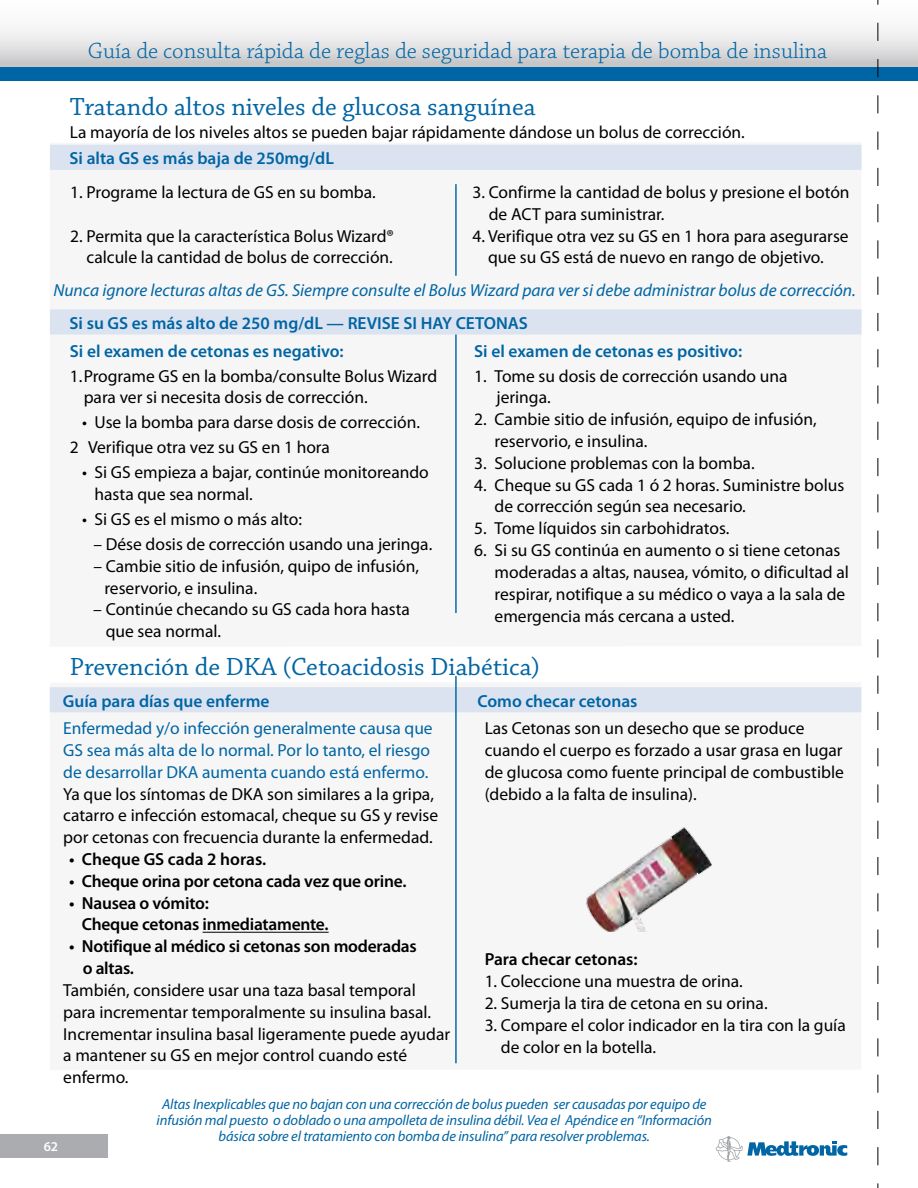
<style>
.page{position:relative;width:918px;height:1188px;background:#fff}
.page>*{position:absolute;margin:0;border:0;box-sizing:border-box;transform-origin:0 0}
.t1{font:26.25px "Chaparral Pro";color:#0065a4}
.t2{font:300 23.25px "Chaparral Pro";color:#0065a4}
.t3{font:17.4px/21.8px "Myriad Pro";color:#000}
.t4{font:600 17.4px "Myriad Pro";color:#0065a4}
.t5{font:600 17.4px/21.8px "Myriad Pro";letter-spacing:-.015em;color:#000}
.t6{font:17.4px/21.8px "Myriad Pro";color:#0065a4}
.t7{font:italic 17.4px "Myriad Pro";color:#0065a4}
.t8{font:italic 14.55px/16px "Myriad Pro";letter-spacing:-.01em;color:#0065a4;text-align:center}
.t9{font:600 13.5px "Myriad Pro";color:#fff}
</style>
<div class="page">
<div style="left:0;top:0;width:918px;height:68px;background:linear-gradient(to bottom,#fff,#cdccce)"></div>
<div style="left:0;top:68px;width:918px;height:13px;background:#0065a4"></div>
<svg style="left:716px;top:1136px;width:131px;height:26px"></svg>
<div style="left:50px;top:682px;width:811px;height:388px;background:#f6f6f6"></div>
<hr style="left:455px;top:318px;width:2px;height:295px;background:#0065a4">
<div style="left:50px;top:309px;width:812px;height:26px;background:#dce3f0"></div>
<div style="left:50px;top:145px;width:812px;height:25px;background:#dce3f0"></div>
<img style="left:586px;top:827px;width:126px;height:105px">
<hr style="left:203px;top:932px;width:126px;height:1px;background:#000">
<div style="left:50px;top:687px;width:811px;height:25px;background:#dce3f0"></div>
<hr style="left:455px;top:676px;width:2px;height:387px;background:#0065a4">
<hr style="left:455px;top:184px;width:2px;height:92px;background:#0065a4">
<div style="left:0;top:1134px;width:108px;height:24px;background:#aaacaf"></div>
<svg style="left:878px;top:0;width:1px;height:1188px"></svg>
<h2 class="t2" style="left:88px;top:38px;width:741px">Guía de consulta rápida de reglas de seguridad para terapia de bomba de insulina</h2>
<h1 class="t1" style="left:70px;top:92px;width:467px">Tratando altos niveles de glucosa sanguínea</h1>
<p class="t3" style="left:70px;top:122px;width:675px">La mayoría de los niveles altos se pueden bajar rápidamente dándose un bolus de corrección.</p>
<p class="t4" style="left:70px;top:147px;width:266px">Si alta GS es más baja de 250mg/dL</p>
<p class="t3" style="left:70px;top:182px;width:306px">1. Programe la lectura de GS en su bomba.</p>
<p class="t3" style="left:70px;top:225px;width:325px;text-align:right">2. Permita que la característica Bolus Wizard® calcule la cantidad de bolus de corrección.</p>
<p class="t3" style="left:489px;top:182px;width:362px;text-indent:-16px">3. Confirme la cantidad de bolus y presione el botón de ACT para suministrar.</p>
<p class="t3" style="left:488px;top:225px;width:362px;text-indent:-16px">4. Verifique otra vez su GS en 1 hora para asegurarse que su GS está de nuevo en rango de objetivo.</p>
<p class="t7" style="left:53px;top:279px;width:804px">Nunca ignore lecturas altas de GS. Siempre consulte el Bolus Wizard para ver si debe administrar bolus de corrección.</p>
<p class="t4" style="left:70px;top:312px;width:460px">Si su GS es más alto de 250 mg/dL — REVISE SI HAY CETONAS</p>
<p class="t4" style="left:70px;top:340px;width:275px">Si el examen de cetonas es negativo:</p>
<p class="t3" style="left:84px;top:365px;width:355px;text-indent:-14px">1. Programe GS en la bomba/consulte Bolus Wizard para ver si necesita dosis de corrección.</p>
<p class="t3" style="left:70px;top:410px;width:350px;line-height:24.9px;text-indent:12px">• Use la bomba para darse dosis de corrección.<br>2 Verifique otra vez su GS en 1 hora</p>
<p class="t3" style="left:95px;top:462px;width:336px;text-indent:-12px">• Si GS empieza a bajar, continúe monitoreando hasta que sea normal.</p>
<p class="t3" style="left:82px;top:509px;width:221px">• Si GS es el mismo o más alto:</p>
<p class="t3" style="left:93px;top:534px;width:339px">– Dése dosis de corrección usando una jeringa.</p>
<p class="t3" style="left:104px;top:555px;width:316px;text-indent:-11px">– Cambie sitio de infusión, quipo de infusión, reservorio, e insulina.</p>
<p class="t3" style="left:106px;top:599px;width:306px;text-indent:-12px">– Continúe checando su GS cada hora hasta que sea normal.</p>
<p class="t4" style="left:474px;top:340px;width:269px">Si el examen de cetonas es positivo:</p>
<p class="t3" style="left:496px;top:365px;width:293px;text-indent:-22px">1. Tome su dosis de corrección usando una jeringa.</p>
<p class="t3" style="left:495px;top:409px;width:324px;text-indent:-20px">2. Cambie sitio de infusión, equipo de infusión, reservorio, e insulina.</p>
<p class="t3" style="left:474px;top:452px;width:280px">3. Solucione problemas con la bomba.</p>
<p class="t3" style="left:495px;top:474px;width:351px;text-indent:-20px">4. Cheque su GS cada 1 ó 2 horas. Suministre bolus de corrección según sea necesario.</p>
<p class="t3" style="left:474px;top:518px;width:255px">5. Tome líquidos sin carbohidratos.</p>
<p class="t3" style="left:495px;top:540px;width:356px;text-indent:-20px">6. Si su GS continúa en aumento o si tiene cetonas moderadas a altas, nausea, vómito, o dificultad al respirar, notifique a su médico o vaya a la sala de emergencia más cercana a usted.</p>
<h1 class="t1" style="left:70px;top:652px;width:472px">Prevención de DKA (Cetoacidosis Diabética)</h1>
<p class="t4" style="left:63px;top:690px;width:208px">Guía para días que enferme</p>
<p class="t4" style="left:477px;top:690px;width:162px">Como checar cetonas</p>
<p class="t6" style="left:63px;top:718px;width:371px">Enfermedad y/o infección generalmente causa que<br>GS sea más alta de lo normal. Por lo tanto, el riesgo de desarrollar DKA aumenta cuando está enfermo.</p>
<p class="t3" style="left:63px;top:783px;width:377px">Ya que los síntomas de DKA son similares a la gripa, catarro e infección estomacal, cheque su GS y revise por cetonas con frecuencia durante la enfermedad.</p>
<p class="t5" style="left:69px;top:848px;width:199px">• Cheque GS cada 2 horas.</p>
<p class="t5" style="left:69px;top:870px;width:339px">• Cheque orina por cetona cada vez que orine.</p>
<p class="t5" style="left:82px;top:892px;width:248px;text-indent:-13px">• Nausea o vómito:<br>Cheque cetonas inmediatamente.</p>
<p class="t5" style="left:83px;top:935px;width:336px;text-indent:-14px">• Notifique al médico si cetonas son moderadas o altas.</p>
<p class="t3" style="left:63px;top:980px;width:388px">También, considere usar una taza basal temporal para incrementar temporalmente su insulina basal.<br>Incrementar insulina basal ligeramente puede ayudar a mantener su GS en mejor control cuando esté enfermo.</p>
<p class="t3" style="left:485px;top:718px;width:361px">Las Cetonas son un desecho que se produce cuando el cuerpo es forzado a usar grasa en lugar de glucosa como fuente principal de combustible (debido a la falta de insulina).</p>
<p class="t5" style="left:485px;top:948px;width:154px">Para checar cetonas:</p>
<p class="t3" style="left:485px;top:971px;width:258px">1. Coleccione una muestra de orina.</p>
<p class="t3" style="left:485px;top:993px;width:283px">2. Sumerja la tira de cetona en su orina.</p>
<p class="t3" style="left:501px;top:1015px;width:346px;text-indent:-16px">3. Compare el color indicador en la tira con la guía de color en la botella.</p>
<p class="t9" style="left:43px;top:1137px;width:16px">62</p>
<p class="t8" style="left:157px;top:1096px;width:557px">Altas Inexplicables que no bajan con una corrección de bolus pueden ser causadas por equipo de infusión mal puesto o doblado o una ampolleta de insulina débil. Vea el Apéndice en “Información básica sobre el tratamiento con bomba de insulina” para resolver problemas.</p>
</div>
